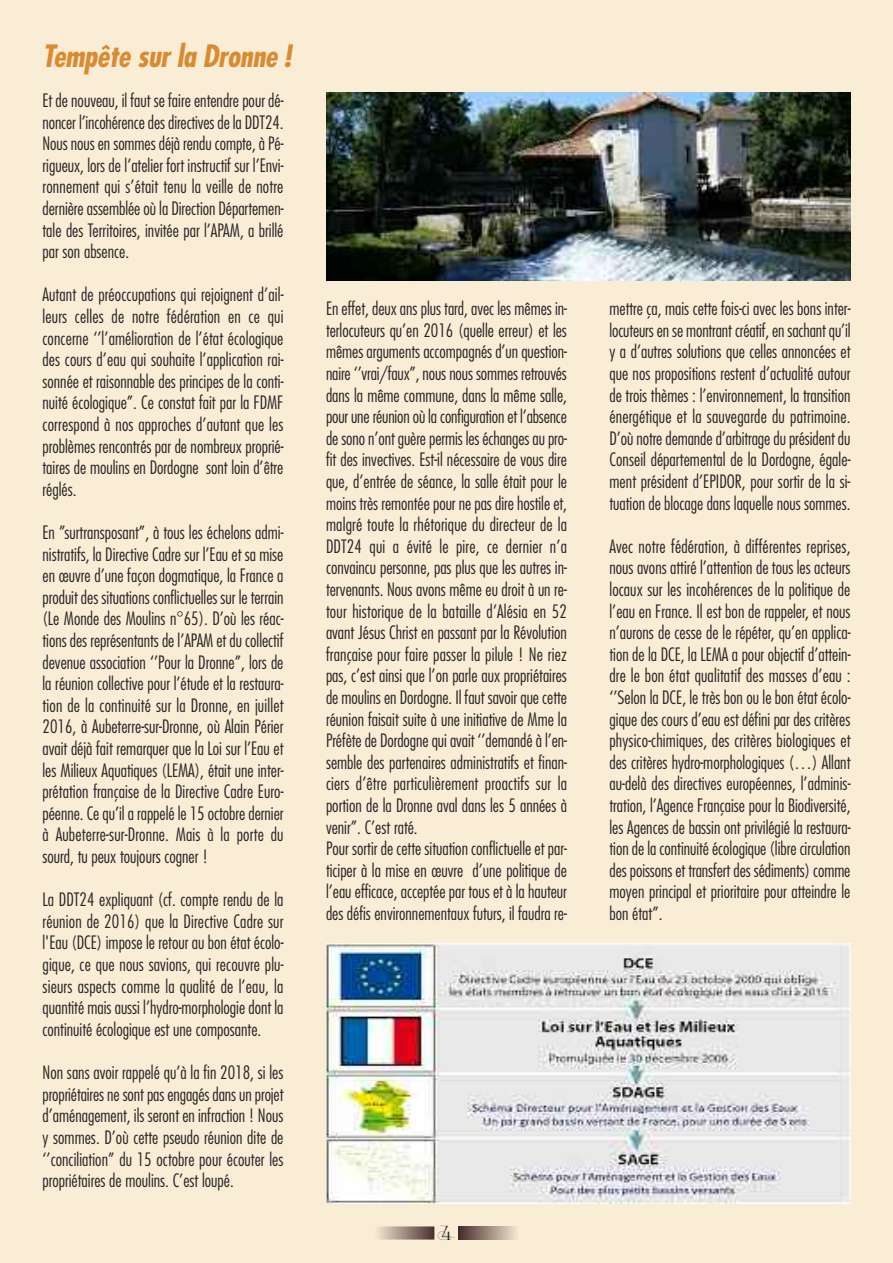
<style>
.page{position:relative;width:893px;height:1263px;background:#faedd6}
.page>*{position:absolute;margin:0;border:0;box-sizing:border-box;transform-origin:0 0}
.t1{font:italic 700 condensed 30px "Futura";letter-spacing:-.01em;color:#da8b31}
.t2{font:19.95px "Foglihten No 04";color:#272526}
.t3{font:300 condensed 18px/21.6px "Futura";color:#272526;text-align:justify}
</style>
<div class="page">
<svg style="left:459px;top:1226px;width:59px;height:13px"></svg>
<svg style="left:375px;top:1226px;width:59px;height:13px"></svg>
<img style="left:326px;top:93px;width:524px;height:187px">
<img style="left:326px;top:944px;width:524px;height:260px">
<h1 class="t1" style="left:43px;top:43px;width:250px">Tempête sur la Dronne !</h1>
<p class="t3" style="left:43px;top:91px;width:242px">Et de nouveau, il faut se faire entendre pour dé&shy;noncer l’incohérence des directives de la DDT24.<br>Nous nous en sommes déjà rendu compte, à Pé&shy;rigueux, lors de l’atelier fort instructif sur l’Envi&shy;ronnement qui s’était tenu la veille de notre dernière assemblée où la Direction Départemen&shy;tale des Territoires, invitée par l’APAM, a brillé par son absence.</p>
<p class="t3" style="left:43px;top:285px;width:242px">Autant de préoccupations qui rejoignent d’ail&shy;leurs celles de notre fédération en ce qui concerne ‘’l’amélioration de l’état écologique des cours d’eau qui souhaite l’application rai&shy;sonnée et raisonnable des principes de la conti&shy;nuité écologique’’. Ce constat fait par la FDMF correspond à nos approches d’autant que les problèmes rencontrés par de nombreux proprié&shy;taires de moulins en Dordogne sont loin d’être réglés.</p>
<p class="t3" style="left:43px;top:523px;width:242px">En ’’surtransposant’’, à tous les échelons admi&shy;nistratifs, la Directive Cadre sur l’Eau et sa mise en œuvre d’une façon dogmatique, la France a produit des situations conflictuelles sur le terrain (Le Monde des Moulins n°65). D’où les réac&shy;tions des représentants de l’APAM et du collectif devenue association ‘’Pour la Dronne’’, lors de la réunion collective pour l’étude et la restaura&shy;tion de la continuité sur la Dronne, en juillet 2016, à Aubeterre-sur-Dronne, où Alain Périer avait déjà fait remarquer que la Loi sur l’Eau et les Milieux Aquatiques (LEMA), était une inter&shy;prétation française de la Directive Cadre Euro&shy;péenne. Ce qu’il a rappelé le 15 octobre dernier à Aubeterre-sur-Dronne. Mais à la porte du sourd, tu peux toujours cogner !</p>
<p class="t3" style="left:43px;top:890px;width:242px">La DDT24 expliquant (cf. compte rendu de la réunion de 2016) que la Directive Cadre sur l'Eau (DCE) impose le retour au bon état écolo&shy;gique, ce que nous savions, qui recouvre plu&shy;sieurs aspects comme la qualité de l’eau, la quantité mais aussi l’hydro-morphologie dont la continuité écologique est une composante.</p>
<p class="t3" style="left:43px;top:1063px;width:242px">Non sans avoir rappelé qu’à la fin 2018, si les propriétaires ne sont pas engagés dans un projet d’aménagement, ils seront en infraction ! Nous y sommes. D’où cette pseudo réunion dite de ‘’conciliation’’ du 15 octobre pour écouter les propriétaires de moulins. C’est loupé.</p>
<p class="t3" style="left:326px;top:299px;width:242px;text-align:left">En effet, deux ans plus tard, avec les mêmes in&shy;terlocuteurs qu’en 2016 (quelle erreur) et les mêmes arguments accompagnés d’un question&shy;naire ‘’vrai/faux’’, nous nous sommes retrouvés dans la même commune, dans la même salle, pour une réunion où la configuration et l’absence de sono n’ont guère permis les échanges au pro&shy;fit des invectives. Est-il nécessaire de vous dire que, d’entrée de séance, la salle était pour le moins très remontée pour ne pas dire hostile et, malgré toute la rhétorique du directeur de la DDT24 qui a évité le pire, ce dernier n’a convaincu personne, pas plus que les autres in&shy;tervenants. Nous avons même eu droit à un re&shy;tour historique de la bataille d’Alésia en 52 avant Jésus Christ en passant par la Révolution française pour faire passer la pilule ! Ne riez pas, c’est ainsi que l’on parle aux propriétaires de moulins en Dordogne. Il faut savoir que cette réunion faisait suite à une initiative de Mme la Préfète de Dordogne qui avait ‘’demandé à l’en&shy;semble des partenaires administratifs et finan&shy;ciers d’être particulièrement proactifs sur la portion de la Dronne aval dans les 5 années à venir’’. C’est raté.<br>Pour sortir de cette situation conflictuelle et par&shy;ticiper à la mise en œuvre d’une politique de l’eau efficace, acceptée par tous et à la hauteur des défis environnementaux futurs, il faudra re-</p>
<p class="t3" style="left:609px;top:299px;width:242px">mettre ça, mais cette fois-ci avec les bons inter&shy;locuteurs en se montrant créatif, en sachant qu’il y a d’autres solutions que celles annoncées et que nos propositions restent d’actualité autour de trois thèmes : l’environnement, la transition énergétique et la sauvegarde du patrimoine.<br>D’où notre demande d’arbitrage du président du Conseil départemental de la Dordogne, égale&shy;ment président d’EPIDOR, pour sortir de la si&shy;tuation de blocage dans laquelle nous sommes.</p>
<p class="t3" style="left:609px;top:536px;width:242px">Avec notre fédération, à différentes reprises, nous avons attiré l’attention de tous les acteurs locaux sur les incohérences de la politique de l’eau en France. Il est bon de rappeler, et nous n’aurons de cesse de le répéter, qu’en applica&shy;tion de la DCE, la LEMA a pour objectif d’attein&shy;dre le bon état qualitatif des masses d’eau : ‘’Selon la DCE, le très bon ou le bon état écolo&shy;gique des cours d’eau est défini par des critères physico-chimiques, des critères biologiques et des critères hydro-morphologiques (…) Allant au-delà des directives européennes, l’adminis&shy;tration, l’Agence Française pour la Biodiversité, les Agences de bassin ont privilégié la restaura&shy;tion de la continuité écologique (libre circulation des poissons et transfert des sédiments) comme moyen principal et prioritaire pour atteindre le bon état’’.</p>
<p class="t2" style="left:442px;top:1225px;width:11px">4</p>
</div>
